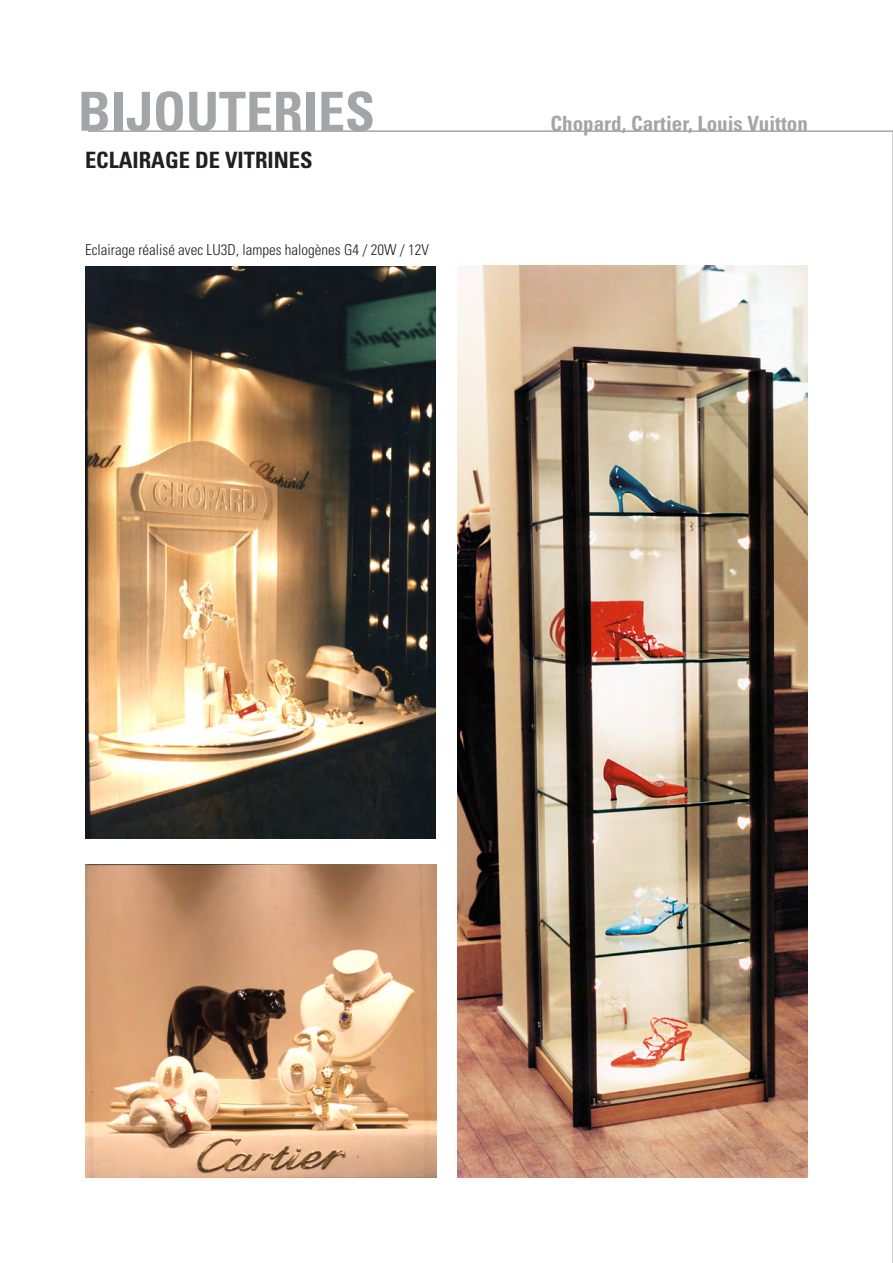
<style>
.page{position:relative;width:893px;height:1263px;background:#fff}
.page>*{position:absolute;margin:0;border:0;box-sizing:border-box;transform-origin:0 0}
.t1{font:700 condensed 54px "Univers LT";color:#a4a5a9}
.t2{font:700 condensed 22.5px "Univers LT";color:#231f20}
.t3{font:700 condensed 21px "Univers LT";color:#a4a5a9}
.t4{font:300 condensed 15px "Univers";color:#231f20}
</style>
<div class="page">
<img style="left:85px;top:864px;width:352px;height:314px">
<img style="left:85px;top:266px;width:351px;height:572px">
<img style="left:457px;top:265px;width:351px;height:913px">
<hr style="left:88px;top:130px;width:805px;height:2px;background:#a4a5a9">
<hr style="left:892px;top:132px;width:1px;height:1131px;background:#a4a5a9">
<h1 class="t1" style="left:78px;top:78px;width:299px">BIJOUTERIES</h1>
<h2 class="t2" style="left:85px;top:147px;width:229px">ECLAIRAGE DE VITRINES</h2>
<p class="t4" style="left:85px;top:240px;width:345px">Eclairage réalisé avec LU3D, lampes halogènes G4 / 20W / 12V</p>
<h3 class="t3" style="left:551px;top:111px;width:259px">Chopard, Cartier, Louis Vuitton</h3>
</div>
